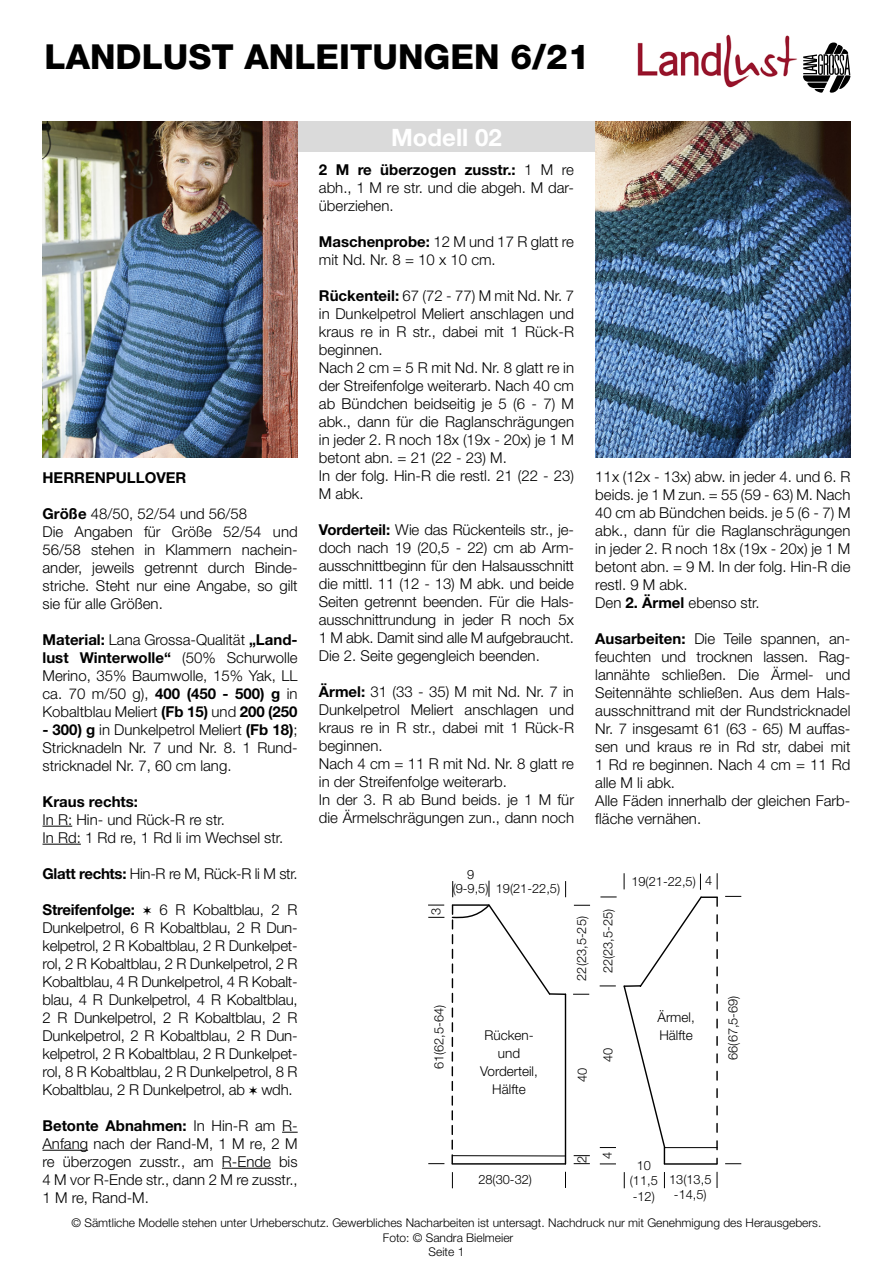
<style>
.page{position:relative;width:893px;height:1263px;background:#fff}
.page>*{position:absolute;margin:0;border:0;box-sizing:border-box;transform-origin:0 0}
.t1{font:800 34.5px "Helvetica Neue LT";color:#000}
.t2{font:700 24px "Helvetica Neue LT";color:#fff}
.t3{font:300 15px/18px "Helvetica Neue LT";color:#000}
.t4{font:300 15px "Helvetica Neue LT";letter-spacing:-.02em;color:#000}
.t5{font:700 15px "Helvetica Neue LT";color:#000}
.t6{font:300 13.5px/18px "Helvetica Neue LT";color:#000;text-align:center}
.t7{font:300 12.9px/15.5px "Helvetica Neue LT";color:#000;text-align:center}
.t8{font:300 12px/14.4px "Helvetica Neue LT";color:#000;text-align:center}
.s1{font-weight:700}
</style>
<div class="page">
<svg style="left:43px;top:826px;width:29px;height:1px"></svg>
<hr style="left:43px;top:844px;width:38px;height:1px;background:#000">
<svg style="left:282px;top:1132px;width:16px;height:1px"></svg>
<hr style="left:43px;top:1150px;width:45px;height:1px;background:#000">
<hr style="left:222px;top:1168px;width:49px;height:1px;background:#000">
<div style="left:43px;top:121px;width:807px;height:31px;background:#dadada"></div>
<img style="left:637px;top:34px;width:160px;height:54px">
<svg style="left:803px;top:43px;width:47px;height:50px"></svg>
<img style="left:595px;top:121px;width:255px;height:336px">
<img style="left:43px;top:121px;width:255px;height:336px">
<svg style="left:428px;top:917px;width:16px;height:1px"></svg>
<svg style="left:452px;top:881px;width:1px;height:14px"></svg>
<svg style="left:717px;top:873px;width:1px;height:16px"></svg>
<svg style="left:452px;top:1172px;width:1px;height:16px"></svg>
<svg style="left:565px;top:1172px;width:1px;height:16px"></svg>
<svg style="left:565px;top:881px;width:1px;height:14px"></svg>
<svg style="left:489px;top:881px;width:1px;height:14px"></svg>
<svg style="left:428px;top:1163px;width:16px;height:1px"></svg>
<svg style="left:725px;top:896px;width:16px;height:1px"></svg>
<svg style="left:725px;top:1163px;width:16px;height:1px"></svg>
<svg style="left:717px;top:1172px;width:1px;height:16px"></svg>
<svg style="left:664px;top:1172px;width:1px;height:16px"></svg>
<svg style="left:624px;top:1172px;width:1px;height:16px"></svg>
<svg style="left:700px;top:874px;width:1px;height:16px"></svg>
<svg style="left:624px;top:873px;width:1px;height:16px"></svg>
<hr style="left:664px;top:1163px;width:53px;height:2px;background:#000">
<svg style="left:428px;top:905px;width:16px;height:1px"></svg>
<svg style="left:703px;top:896px;width:15px;height:268px"></svg>
<svg style="left:451px;top:895px;width:252px;height:270px"></svg>
<h1 class="t1" style="left:45px;top:36px;width:547px">LANDLUST ANLEITUNGEN 6/21</h1>
<p class="t5" style="left:43px;top:468px;width:145px">HERRENPULLOVER</p>
<p class="t3" style="left:43px;top:504px;width:257px"><span class="s1">Größe</span> 48/50, 52/54 und 56/58<br>Die Angaben für Größe 52/54 und<br>56/58 stehen in Klammern nachein&shy;ander, jeweils getrennt durch Binde&shy;striche. Steht nur eine Angabe, so gilt sie für alle Größen.</p>
<p class="t3" style="left:43px;top:630px;width:257px;text-align:justify"><span class="s1">Material:</span> Lana Grossa-Qualität <span class="s1">„Land&shy;lust Winterwolle“</span> (50% Schurwolle Merino, 35% Baumwolle, 15% Yak, LL ca. 70 m/50 g), <span class="s1">400 (450 - 500) g</span> in Kobaltblau Meliert <span class="s1">(Fb 15)</span> und <span class="s1">200 (250</span></p>
<p class="t3" style="left:43px;top:720px;width:257px;text-align:justify"><span class="s1">- 300) g</span> in Dunkelpetrol Meliert <span class="s1">(Fb 18)</span>; Stricknadeln Nr. 7 und Nr. 8. 1 Rund&shy;stricknadel Nr. 7, 60 cm lang.</p>
<p class="t5" style="left:43px;top:792px;width:97px">Kraus rechts:</p>
<p class="t3" style="left:43px;top:810px;width:242px">In R: Hin- und Rück-R re str.<br>In Rd: 1 Rd re, 1 Rd li im Wechsel str.</p>
<p class="t4" style="left:43px;top:864px;width:257px"><span class="s1">Glatt rechts:</span> Hin-R re M, Rück-R li M str.</p>
<p class="t3" style="left:43px;top:900px;width:257px;text-align:justify"><span class="s1">Streifenfolge:</span> ✶ 6 R Kobaltblau, 2 R Dunkelpetrol, 6 R Kobaltblau, 2 R Dun&shy;kelpetrol, 2 R Kobaltblau, 2 R Dunkelpet&shy;rol, 2 R Kobaltblau, 2 R Dunkelpetrol, 2 R Kobaltblau, 4 R Dunkelpetrol, 4 R Kobalt&shy;blau, 4 R Dunkelpetrol, 4 R Kobaltblau, 2 R Dunkelpetrol, 2 R Kobaltblau, 2 R Dunkelpetrol, 2 R Kobaltblau, 2 R Dun&shy;kelpetrol, 2 R Kobaltblau, 2 R Dunkelpet&shy;rol, 8 R Kobaltblau, 2 R Dunkelpetrol, 8 R Kobaltblau, 2 R Dunkelpetrol, ab ✶ wdh.</p>
<p class="t3" style="left:43px;top:1116px;width:257px"><span class="s1">Betonte Abnahmen:</span> In Hin-R am R-<br>Anfang nach der Rand-M, 1 M re, 2 M re überzogen zusstr., am R-Ende bis<br>4 M vor R-Ende str., dann 2 M re zusstr.,<br>1 M re, Rand-M.</p>
<h2 class="t2" style="left:391px;top:123px;width:112px">Modell 02</h2>
<p class="t3" style="left:319px;top:160px;width:257px;text-align:justify"><span class="s1">2 M re überzogen zusstr.:</span> 1 M re abh., 1 M re str. und die abgeh. M dar&shy;überziehen.</p>
<p class="t3" style="left:319px;top:232px;width:257px"><span class="s1">Maschenprobe:</span> 12 M und 17 R glatt re mit Nd. Nr. 8 = 10 x 10 cm.</p>
<p class="t3" style="left:319px;top:286px;width:257px"><span class="s1">Rückenteil:</span> 67 (72 - 77) M mit Nd. Nr. 7 in Dunkelpetrol Meliert anschlagen und kraus re in R str., dabei mit 1 Rück-R beginnen.<br>Nach 2 cm = 5 R mit Nd. Nr. 8 glatt re in der Streifenfolge weiterarb. Nach 40 cm ab Bündchen beidseitig je 5 (6 - 7) M abk., dann für die Raglanschrägungen in jeder 2. R noch 18x (19x - 20x) je 1 M betont abn. = 21 (22 - 23) M.<br>In der folg. Hin-R die restl. 21 (22 - 23)<br>M abk.</p>
<p class="t3" style="left:319px;top:520px;width:257px;text-align:justify"><span class="s1">Vorderteil:</span> Wie das Rückenteils str., je&shy;doch nach 19 (20,5 - 22) cm ab Arm&shy;ausschnittbeginn für den Halsausschnitt die mittl. 11 (12 - 13) M abk. und beide Seiten getrennt beenden. Für die Hals&shy;ausschnittrundung in jeder R noch 5x 1 M abk. Damit sind alle M aufgebraucht.<br>Die 2. Seite gegengleich beenden.</p>
<p class="t3" style="left:319px;top:682px;width:257px"><span class="s1">Ärmel:</span> 31 (33 - 35) M mit Nd. Nr. 7 in<br>Dunkelpetrol Meliert anschlagen und kraus re in R str., dabei mit 1 Rück-R beginnen.<br>Nach 4 cm = 11 R mit Nd. Nr. 8 glatt re in der Streifenfolge weiterarb.<br>In der 3. R ab Bund beids. je 1 M für die Ärmelschrägungen zun., dann noch</p>
<p class="t7" style="left:453px;top:866px;width:109px;line-height:14.7px;text-align:left;text-indent:14px">9<br>(9-9,5) 19(21-22,5)</p>
<p class="t3" style="left:595px;top:467px;width:257px">11x (12x - 13x) abw. in jeder 4. und 6. R beids. je 1 M zun. = 55 (59 - 63) M. Nach<br>40 cm ab Bündchen beids. je 5 (6 - 7) M abk., dann für die Raglanschrägungen in jeder 2. R noch 18x (19x - 20x) je 1 M betont abn. = 9 M. In der folg. Hin-R die restl. 9 M abk.<br>Den <span class="s1">2. Ärmel</span> ebenso str.</p>
<p class="t3" style="left:595px;top:629px;width:257px"><span class="s1">Ausarbeiten:</span> Die Teile spannen, an&shy;feuchten und trocknen lassen. Rag&shy;lannähte schließen. Die Ärmel- und<br>Seitennähte schließen. Aus dem Hals&shy;ausschnittrand mit der Rundstricknadel<br>Nr. 7 insgesamt 61 (63 - 65) M auffas&shy;sen und kraus re in Rd str, dabei mit<br>1 Rd re beginnen. Nach 4 cm = 11 Rd alle M li abk.<br>Alle Fäden innerhalb der gleichen Farb&shy;fläche vernähen.</p>
<p class="t7" style="left:631px;top:873px;width:66px">19(21-22,5)</p>
<p class="t7" style="left:705px;top:873px;width:9px">4</p>
<p class="t7" style="left:428px;top:915px;width:9px;rotate:-90deg">3</p>
<p class="t7" style="left:431px;top:1069px;width:66px;rotate:-90deg">61(62,5-64)</p>
<p class="t7" style="left:574px;top:981px;width:66px;rotate:-90deg">22(23,5-25)</p>
<p class="t7" style="left:600px;top:973px;width:66px;rotate:-90deg">22(23,5-25)</p>
<p class="t6" style="left:657px;top:1007px;width:39px">Ärmel,</p>
<p class="t6" style="left:484px;top:1025px;width:49px">Rücken-</p>
<p class="t6" style="left:659px;top:1025px;width:35px">Hälfte</p>
<p class="t6" style="left:480px;top:1043px;width:59px">und<br>Vorderteil,<br>Hälfte</p>
<p class="t7" style="left:600px;top:1062px;width:16px;rotate:-90deg">40</p>
<p class="t7" style="left:574px;top:1082px;width:16px;rotate:-90deg">40</p>
<p class="t7" style="left:725px;top:1060px;width:66px;rotate:-90deg">66(67,5-69)</p>
<p class="t7" style="left:478px;top:1172px;width:55px">28(30-32)</p>
<p class="t7" style="left:574px;top:1163px;width:9px;rotate:-90deg">2</p>
<p class="t7" style="left:599px;top:1159px;width:9px;rotate:-90deg">4</p>
<p class="t7" style="left:630px;top:1157px;width:30px">10 (11,5 -12)</p>
<p class="t7" style="left:669px;top:1171px;width:44px">13(13,5 -14,5)</p>
<p class="t8" style="left:72px;top:1215px;width:751px">© Sämtliche Modelle stehen unter Urheberschutz. Gewerbliches Nacharbeiten ist untersagt. Nachdruck nur mit Genehmigung des Herausgebers.<br>Foto: © Sandra Bielmeier</p>
<p class="t8" style="left:429px;top:1245px;width:37px">Seite 1</p>
</div>
